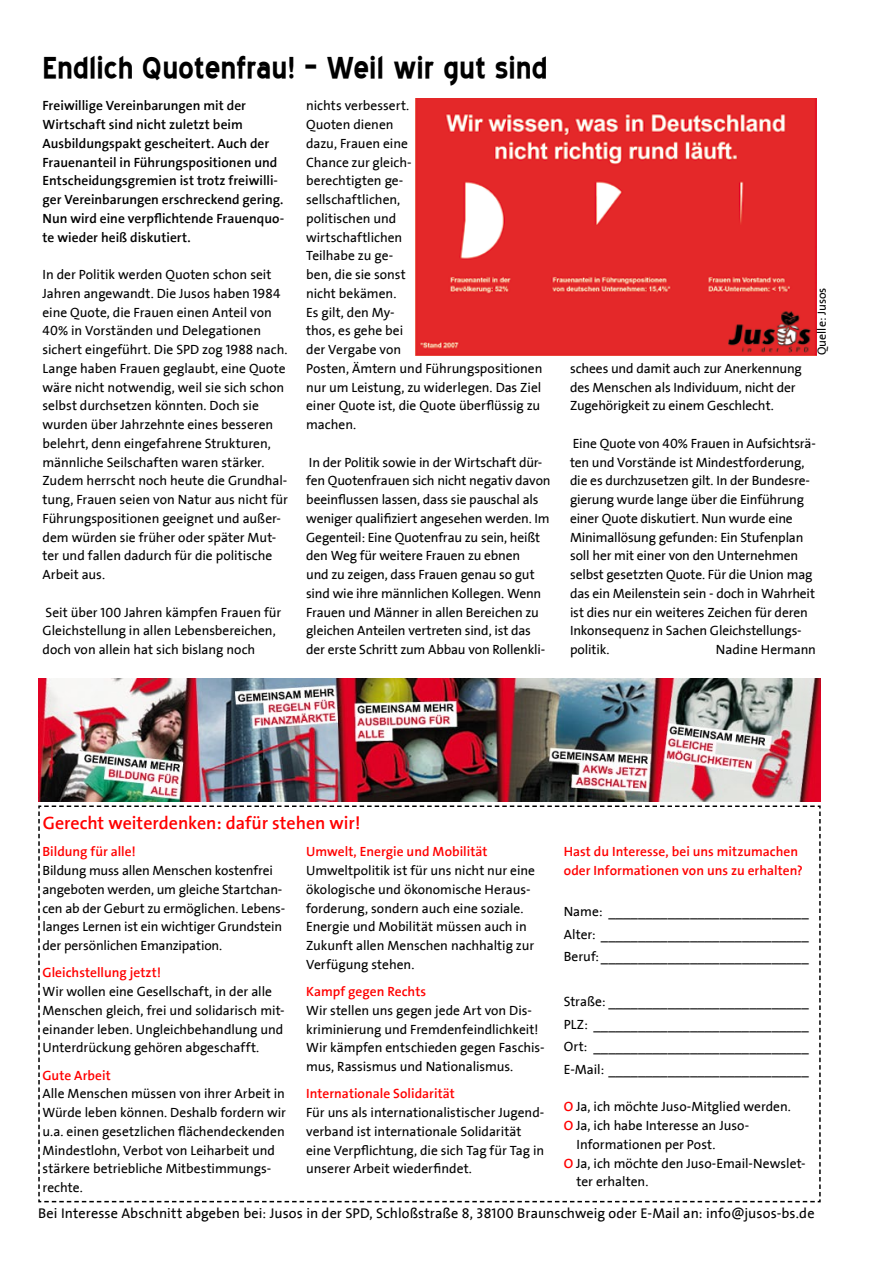
<style>
.page{position:relative;width:893px;height:1263px;background:#fff}
.page>*{position:absolute;margin:0;border:0;box-sizing:border-box;transform-origin:0 0}
.t1{font:700 37.5px "Blue Highway";letter-spacing:-.005em;color:#000}
.t2{font:700 18px "SPD2002 The Sans";color:#f00}
.t3{font:14.25px "SPD2002 The Sans";letter-spacing:.005em;color:#000}
.t4{font:13.5px/18.8px "SPD2002 The Sans";letter-spacing:-.005em;color:#000}
.t5{font:700 13.5px/18.8px "SPD2002 The Sans";color:#000}
.t6{font:700 13.5px/18.8px "SPD2002 The Sans";color:#f00}
.t7{font:12px "SPD2002 The Sans";letter-spacing:.005em;color:#000}
.s1{font-weight:700;color:#f00}
</style>
<div class="page">
<img style="left:416px;top:99px;width:400px;height:256px">
<svg style="left:38px;top:805px;width:783px;height:398px"></svg>
<img style="left:38px;top:678px;width:783px;height:124px">
<h1 class="t1" style="left:42px;top:50px;width:507px">Endlich Quotenfrau! – Weil wir gut sind</h1>
<p class="t5" style="left:43px;top:97px;width:243px">Freiwillige Vereinbarungen mit der Wirtschaft sind nicht zuletzt beim Ausbildungspakt gescheitert. Auch der Frauenanteil in Führungspositionen und Entscheidungsgremien ist trotz freiwilli&shy;ger Vereinbarungen erschreckend gering.<br>Nun wird eine verpflichtende Frauenquo&shy;te wieder heiß diskutiert.</p>
<p class="t4" style="left:43px;top:266px;width:247px">In der Politik werden Quoten schon seit Jahren angewandt. Die Jusos haben 1984 eine Quote, die Frauen einen Anteil von 40% in Vorständen und Delegationen sichert eingeführt. Die SPD zog 1988 nach.<br>Lange haben Frauen geglaubt, eine Quote wäre nicht notwendig, weil sie sich schon selbst durchsetzen könnten. Doch sie wurden über Jahrzehnte eines besseren belehrt, denn eingefahrene Strukturen, männliche Seilschaften waren stärker.<br>Zudem herrscht noch heute die Grundhal&shy;tung, Frauen seien von Natur aus nicht für Führungspositionen geeignet und außer&shy;dem würden sie früher oder später Mut&shy;ter und fallen dadurch für die politische Arbeit aus.</p>
<p class="t4" style="left:43px;top:603px;width:240px">Seit über 100 Jahren kämpfen Frauen für<br>Gleichstellung in allen Lebensbereichen, doch von allein hat sich bislang noch</p>
<p class="t4" style="left:306px;top:97px;width:238px">nichts verbessert.<br>Quoten dienen<br>dazu, Frauen eine<br>Chance zur gleich-<br>berechtigten ge-<br>sellschaftlichen,<br>politischen und<br>wirtschaftlichen<br>Teilhabe zu ge-<br>ben, die sie sonst<br>nicht bekämen.<br>Es gilt, den My-<br>thos, es gehe bei<br>der Vergabe von<br>Posten, Ämtern und Führungspositionen nur um Leistung, zu widerlegen. Das Ziel einer Quote ist, die Quote überflüssig zu machen.</p>
<p class="t4" style="left:306px;top:453px;width:246px">In der Politik sowie in der Wirtschaft dür&shy;fen Quotenfrauen sich nicht negativ davon beeinflussen lassen, dass sie pauschal als weniger qualifiziert angesehen werden. Im Gegenteil: Eine Quotenfrau zu sein, heißt den Weg für weitere Frauen zu ebnen<br>und zu zeigen, dass Frauen genau so gut sind wie ihre männlichen Kollegen. Wenn Frauen und Männer in allen Bereichen zu gleichen Anteilen vertreten sind, ist das der erste Schritt zum Abbau von Rollenkli-</p>
<p class="t7" style="left:815px;top:355px;width:69px;rotate:-90deg">Quelle: Jusos</p>
<p class="t4" style="left:570px;top:359px;width:233px">schees und damit auch zur Anerkennung des Menschen als Individuum, nicht der<br>Zugehörigkeit zu einem Geschlecht.</p>
<p class="t4" style="left:570px;top:434px;width:247px">Eine Quote von 40% Frauen in Aufsichtsrä&shy;ten und Vorstände ist Mindestforderung, die es durchzusetzen gilt. In der Bundesre&shy;gierung wurde lange über die Einführung einer Quote diskutiert. Nun wurde eine Minimallösung gefunden: Ein Stufenplan soll her mit einer von den Unternehmen selbst gesetzten Quote. Für die Union mag das ein Meilenstein sein - doch in Wahrheit ist dies nur ein weiteres Zeichen für deren Inkonsequenz in Sachen Gleichstellungs&shy;politik.</p>
<p class="t4" style="left:716px;top:641px;width:102px">Nadine Hermann</p>
<h2 class="t2" style="left:43px;top:813px;width:319px">Gerecht weiterdenken: dafür stehen wir!</h2>
<p class="t6" style="left:43px;top:843px;width:95px">Bildung für alle!</p>
<p class="t4" style="left:43px;top:861px;width:244px">Bildung muss allen Menschen kostenfrei angeboten werden, um gleiche Startchan&shy;cen ab der Geburt zu ermöglichen. Lebens&shy;langes Lernen ist ein wichtiger Grundstein der persönlichen Emanzipation.</p>
<p class="t6" style="left:43px;top:964px;width:120px">Gleichstellung jetzt!</p>
<p class="t4" style="left:43px;top:982px;width:243px">Wir wollen eine Gesellschaft, in der alle Menschen gleich, frei und solidarisch mit&shy;einander leben. Ungleichbehandlung und Unterdrückung gehören abgeschafft.</p>
<p class="t6" style="left:43px;top:1066px;width:70px">Gute Arbeit</p>
<p class="t4" style="left:43px;top:1085px;width:245px">Alle Menschen müssen von ihrer Arbeit in Würde leben können. Deshalb fordern wir u.a. einen gesetzlichen flächendeckenden Mindestlohn, Verbot von Leiharbeit und stärkere betriebliche Mitbestimmungs&shy;rechte.</p>
<p class="t6" style="left:564px;top:843px;width:241px">Hast du Interesse, bei uns mitzumachen oder Informationen von uns zu erhalten?</p>
<p class="t4" style="left:564px;top:901px;width:247px;line-height:22.5px;text-align:justify">Name: ___________________________ Alter: ____________________________ Beruf: ____________________________</p>
<p class="t4" style="left:564px;top:991px;width:247px;line-height:22.5px;text-align:justify">Straße: ___________________________ PLZ: _____________________________ Ort: _____________________________ E-Mail: ___________________________</p>
<p class="t4" style="left:564px;top:1098px;width:229px"><span class="s1">O</span> Ja, ich möchte Juso-Mitglied werden.</p>
<p class="t4" style="left:564px;top:1117px;width:187px"><span class="s1">O</span> Ja, ich habe Interesse an Juso-</p>
<p class="t4" style="left:576px;top:1135px;width:140px">Informationen per Post.</p>
<p class="t4" style="left:564px;top:1154px;width:243px"><span class="s1">O</span> Ja, ich möchte den Juso-Email-Newslet-</p>
<p class="t4" style="left:576px;top:1173px;width:73px">ter erhalten.</p>
<p class="t6" style="left:306px;top:843px;width:183px">Umwelt, Energie und Mobilität</p>
<p class="t4" style="left:306px;top:862px;width:230px">Umweltpolitik ist für uns nicht nur eine ökologische und ökonomische Heraus&shy;forderung, sondern auch eine soziale.<br>Energie und Mobilität müssen auch in Zukunft allen Menschen nachhaltig zur Verfügung stehen.</p>
<p class="t6" style="left:306px;top:982px;width:122px">Kampf gegen Rechts</p>
<p class="t4" style="left:306px;top:1001px;width:240px">Wir stellen uns gegen jede Art von Dis&shy;kriminierung und Fremdenfeindlichkeit!<br>Wir kämpfen entschieden gegen Faschis&shy;mus, Rassismus und Nationalismus.</p>
<p class="t6" style="left:306px;top:1085px;width:150px">Internationale Solidarität</p>
<p class="t4" style="left:306px;top:1104px;width:240px">Für uns als internationalistischer Jugend&shy;verband ist internationale Solidarität eine Verpflichtung, die sich Tag für Tag in unserer Arbeit wiederfindet.</p>
<p class="t3" style="left:38px;top:1206px;width:778px">Bei Interesse Abschnitt abgeben bei: Jusos in der SPD, Schloßstraße 8, 38100 Braunschweig oder E-Mail an: info@jusos-bs.de</p>
</div>
